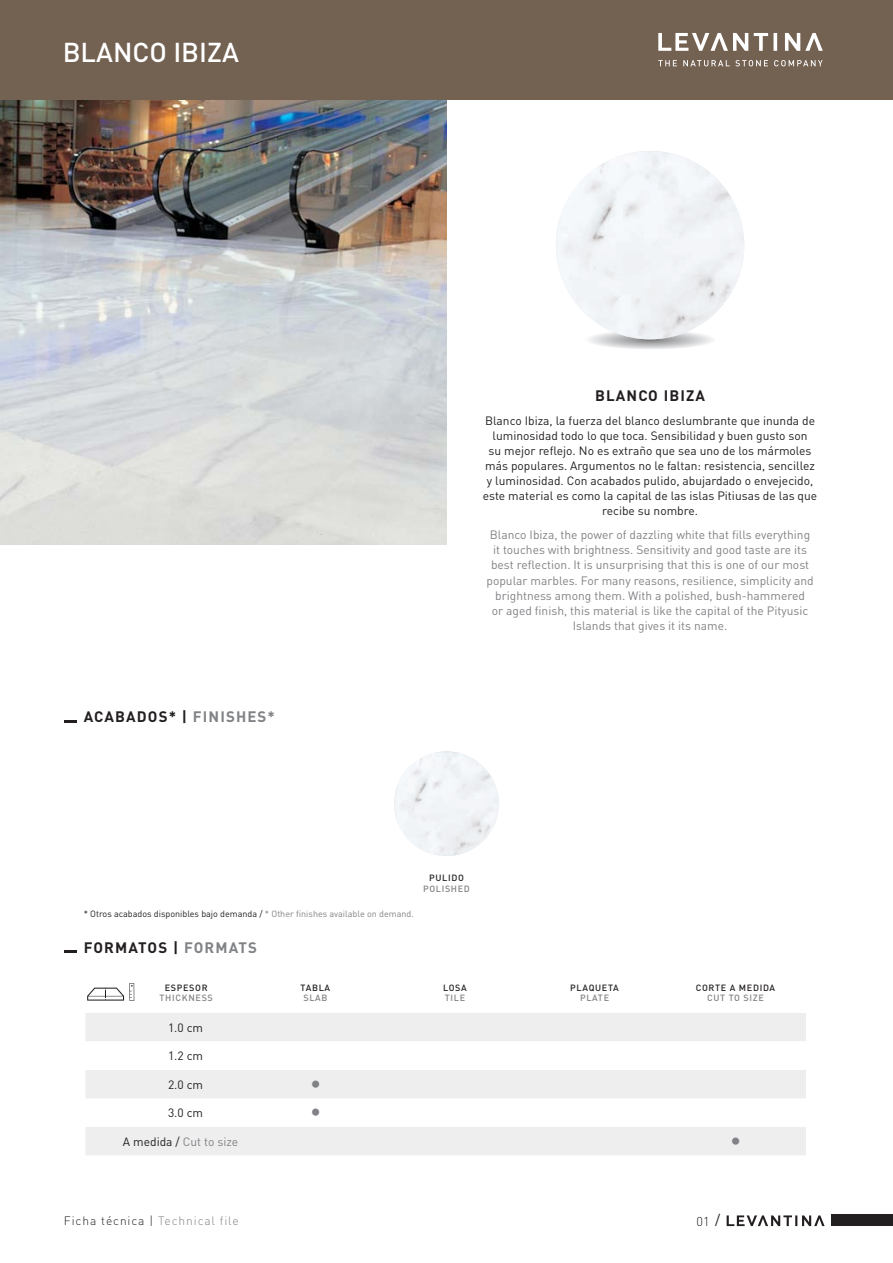
<style>
.page{position:relative;width:893px;height:1263px;background:#fff}
.page>*{position:absolute;margin:0;border:0;box-sizing:border-box;transform-origin:0 0}
.t1{font:500 27px "DIN";color:#fff}
.t2{font:27px "Minion Pro";color:#808285}
.t3{font:700 15px "DIN";letter-spacing:.075em;color:#231f20}
.t4{font:300 12.75px "DIN";color:#231f20}
.t5{font:12px/15.1px "DIN";color:#808285;text-align:center}
.t6{font:12px/15.1px "DIN";color:#231f20;text-align:center}
.t7{font:300 12px "DIN";letter-spacing:.075em;color:#231f20}
.t8{font:9px "DIN";color:#231f20}
.t9{font:500 9px "DIN";letter-spacing:.075em;color:#231f20}
.t10{font:500 9px "DIN";letter-spacing:.075em;color:#808285}
.s1{color:#808285}
.s2{color:#231f20}
.s3{font-weight:400;font-size:14.25px}
</style>
<div class="page">
<img style="left:0;top:100px;width:446px;height:444px">
<div style="left:0;top:0;width:893px;height:100px;background:#736152"></div>
<svg style="left:658px;top:33px;width:165px;height:33px"></svg>
<svg style="left:589px;top:329px;width:123px;height:20px"></svg>
<img style="left:556px;top:151px;width:188px;height:188px;border-radius:94px">
<svg style="left:64px;top:951px;width:13px;height:2px"></svg>
<img style="left:394px;top:751px;width:105px;height:105px;border-radius:52px">
<svg style="left:87px;top:983px;width:47px;height:18px"></svg>
<svg style="left:86px;top:1013px;width:720px;height:142px;fill:#eeeeef"></svg>
<svg style="left:86px;top:1041px;width:720px;height:29px"></svg>
<svg style="left:166px;top:1017px;width:39px;height:18px"></svg>
<svg style="left:164px;top:1077px;width:41px;height:15px"></svg>
<div style="left:119px;top:1129px;width:123px;height:21px;background:#eeeeef"></div>
<div style="left:831px;top:1215px;width:62px;height:11px;background:#231f20"></div>
<svg style="left:727px;top:1215px;width:98px;height:11px"></svg>
<svg style="left:64px;top:720px;width:13px;height:2px"></svg>
<h1 class="t1" style="left:63px;top:34px;width:178px">BLANCO IBIZA</h1>
<p class="t3" style="left:84px;top:707px;width:193px">ACABADOS* | <span class="s1">FINISHES*</span></p>
<p class="t3" style="left:595px;top:385px;width:111px">BLANCO IBIZA</p>
<p class="t6" style="left:483px;top:413px;width:336px">Blanco Ibiza, la fuerza del blanco deslumbrante que inunda de luminosidad todo lo que toca. Sensibilidad y buen gusto son<br>su mejor reflejo. No es extraño que sea uno de los mármoles más populares. Argumentos no le faltan: resistencia, sencillez y luminosidad. Con acabados pulido, abujardado o envejecido, este material es como la capital de las islas Pitiusas de las que recibe su nombre.</p>
<p class="t5" style="left:486px;top:527px;width:329px">Blanco Ibiza, the power of dazzling white that fills everything it touches with brightness. Sensitivity and good taste are its best reflection. It is unsurprising that this is one of our most popular marbles. For many reasons, resilience, simplicity and brightness among them. With a polished, bush-hammered<br>or aged finish, this material is like the capital of the Pityusic Islands that gives it its name.</p>
<p class="t8" style="left:84px;top:908px;width:332px">* Otros acabados disponibles bajo demanda / <span class="s1">* Other finishes available on demand.</span></p>
<p class="t3" style="left:84px;top:937px;width:175px">FORMATOS | <span class="s1">FORMATS</span></p>
<p class="t9" style="left:165px;top:981px;width:44px">ESPESOR</p>
<p class="t10" style="left:160px;top:992px;width:55px">THICKNESS</p>
<p class="t9" style="left:301px;top:981px;width:31px">TABLA</p>
<p class="t10" style="left:303px;top:992px;width:26px">SLAB</p>
<p class="t9" style="left:429px;top:872px;width:36px">PULIDO</p>
<p class="t10" style="left:423px;top:883px;width:48px">POLISHED</p>
<p class="t9" style="left:443px;top:981px;width:25px">LOSA</p>
<p class="t10" style="left:445px;top:992px;width:22px">TILE</p>
<p class="t9" style="left:570px;top:981px;width:50px">PLAQUETA</p>
<p class="t10" style="left:580px;top:992px;width:31px">PLATE</p>
<p class="t9" style="left:696px;top:981px;width:81px">CORTE A MEDIDA</p>
<p class="t10" style="left:707px;top:992px;width:58px">CUT TO SIZE</p>
<p class="t6" style="left:168px;top:1020px;width:37px">1.0 cm</p>
<p class="t6" style="left:168px;top:1048px;width:37px">1.2 cm</p>
<p class="t6" style="left:168px;top:1077px;width:37px">2.0 cm</p>
<h1 class="t2" style="left:310px;top:1063px;width:12px">•</h1>
<p class="t6" style="left:168px;top:1105px;width:37px">3.0 cm</p>
<h1 class="t2" style="left:310px;top:1091px;width:12px">•</h1>
<p class="t5" style="left:123px;top:1134px;width:117px"><span class="s2">A medida /</span> Cut to size</p>
<h1 class="t2" style="left:730px;top:1120px;width:12px">•</h1>
<p class="t7" style="left:64px;top:1213px;width:176px">Ficha técnica | <span class="s1">Technical file</span></p>
<p class="t4" style="left:696px;top:1213px;width:25px">01 <span class="s3">/</span></p>
</div>
